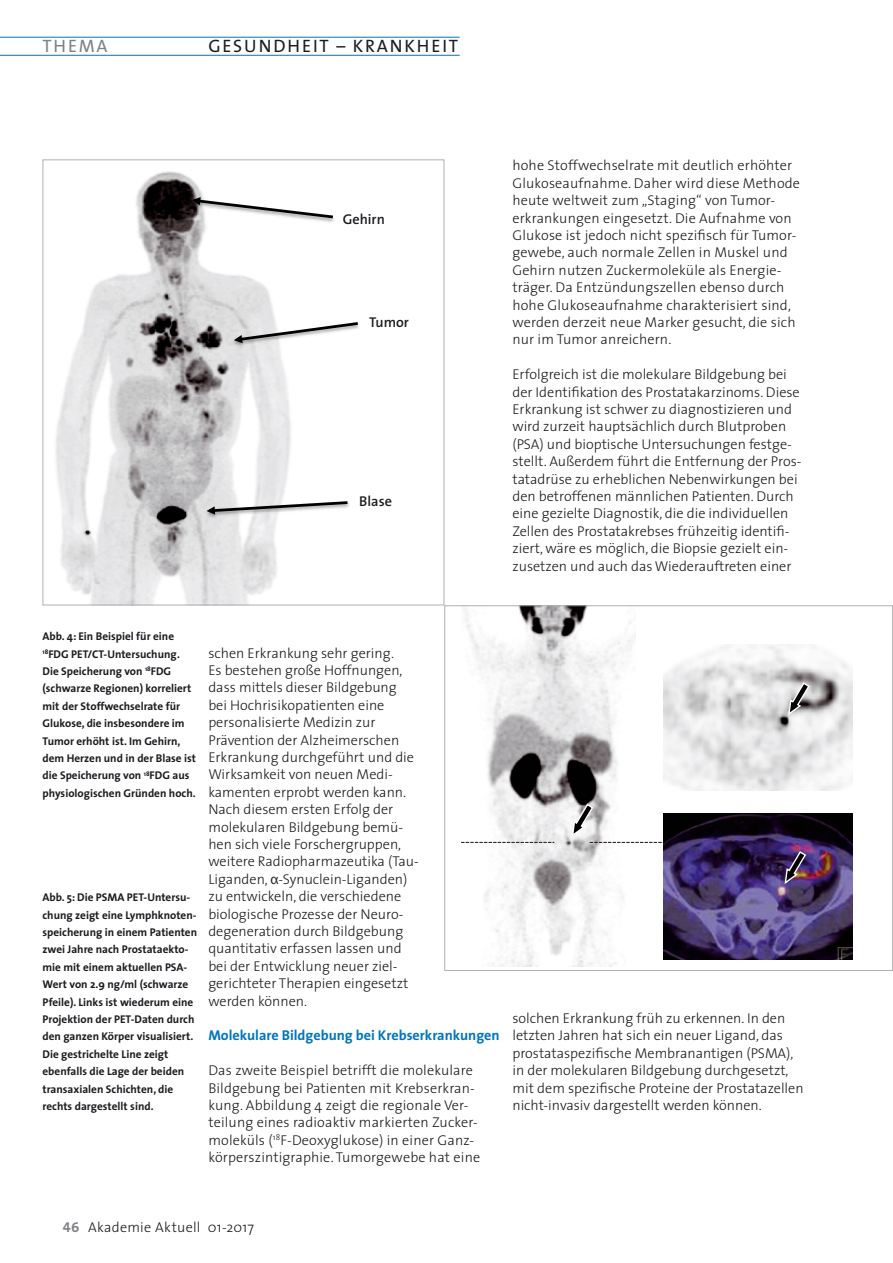
<style>
.page{position:relative;width:893px;height:1263px;background:#fff}
.page>*{position:absolute;margin:0;border:0;box-sizing:border-box;transform-origin:0 0}
.t1{font:18px "The Sans";letter-spacing:.1em;color:#1b1c20}
.t2{font:18px "The Sans";letter-spacing:.095em;color:#818084}
.t3{font:300 14.25px/17.4px "The Sans";color:#1b1c20}
.t4{font:700 14.25px "The Sans";color:#0076be}
.t5{font:300 14.25px "The Sans";letter-spacing:.02em;color:#1b1c20}
.t6{font:600 14.25px "The Sans";color:#1b1c20}
.t7{font:700 11.25px/17.4px "The Sans";color:#1b1c20}
.s1{font-family:"Franklin Gothic";font-weight:400}
.s2{font-family:"The Sans Bold Caps";font-weight:400;color:#818084}
</style>
<div class="page">
<hr style="left:0;top:55px;width:460px;height:1px;background:#0076be">
<hr style="left:0;top:37px;width:460px;height:1px;background:#0076be">
<img style="left:664px;top:644px;width:188px;height:147px">
<img style="left:461px;top:607px;width:175px;height:359px">
<svg style="left:461px;top:842px;width:93px;height:1px"></svg>
<svg style="left:571px;top:803px;width:93px;height:40px"></svg>
<svg style="left:787px;top:681px;width:24px;height:36px"></svg>
<img style="left:664px;top:813px;width:188px;height:147px">
<svg style="left:784px;top:850px;width:23px;height:36px"></svg>
<img style="left:55px;top:171px;width:236px;height:432px">
<img style="left:175px;top:185px;width:159px;height:41px">
<svg style="left:192px;top:197px;width:142px;height:23px"></svg>
<img style="left:216px;top:319px;width:75px;height:41px">
<svg style="left:234px;top:320px;width:125px;height:23px"></svg>
<img style="left:189px;top:496px;width:102px;height:34px">
<svg style="left:206px;top:500px;width:143px;height:15px"></svg>
<p class="t2" style="left:43px;top:31px;width:67px">THEMA</p>
<p class="t1" style="left:208px;top:31px;width:251px">GESUNDHEIT – KRANKHEIT</p>
<p class="t6" style="left:343px;top:207px;width:44px">Gehirn</p>
<p class="t6" style="left:369px;top:310px;width:41px">Tumor</p>
<p class="t6" style="left:359px;top:490px;width:34px">Blase</p>
<p class="t3" style="left:512px;top:156px;width:289px">hohe Stoffwechselrate mit deutlich erhöhter Glukoseaufnahme. Daher wird diese Methode heute weltweit zum „Staging“ von Tumor&shy;erkrankungen eingesetzt. Die Aufnahme von Glukose ist jedoch nicht spezifisch für Tumor&shy;gewebe, auch normale Zellen in Muskel und Gehirn nutzen Zuckermoleküle als Energie&shy;träger. Da Entzündungszellen ebenso durch hohe Glukoseaufnahme charakterisiert sind, werden derzeit neue Marker gesucht, die sich nur im Tumor anreichern.</p>
<p class="t3" style="left:512px;top:365px;width:291px">Erfolgreich ist die molekulare Bildgebung bei der Identifikation des Prostatakarzinoms. Diese Erkrankung ist schwer zu diagnostizieren und wird zurzeit hauptsächlich durch Blutproben (PSA) und bioptische Untersuchungen festge&shy;stellt. Außerdem führt die Entfernung der Pros&shy;tatadrüse zu erheblichen Nebenwirkungen bei den betroffenen männlichen Patienten. Durch eine gezielte Diagnostik, die die individuellen Zellen des Prostatakrebses frühzeitig identifi&shy;ziert, wäre es möglich, die Biopsie gezielt ein&shy;zusetzen und auch das Wiederauftreten einer</p>
<p class="t7" style="left:43px;top:627px;width:155px">Abb. 4: Ein Beispiel für eine<br><sup>18</sup>FDG PET/CT-Untersuchung.<br>Die Speicherung von <sup>18</sup>FDG (schwarze Regionen) korreliert mit der Stoffwechselrate für<br>Glukose, die insbesondere im<br>Tumor erhöht ist. Im Gehirn, dem Herzen und in der Blase ist die Speicherung von <sup>18</sup>FDG aus physiologischen Gründen hoch.</p>
<p class="t7" style="left:43px;top:888px;width:156px">Abb. 5: Die PSMA PET-Untersu&shy;chung zeigt eine Lymphknoten&shy;speicherung in einem Patienten zwei Jahre nach Prostataekto&shy;mie mit einem aktuellen PSA-<br>Wert von 2.9 ng/ml (schwarze<br>Pfeile). Links ist wiederum eine<br>Projektion der PET-Daten durch den ganzen Körper visualisiert.<br>Die gestrichelte Line zeigt ebenfalls die Lage der beiden transaxialen Schichten, die rechts dargestellt sind.</p>
<p class="t3" style="left:208px;top:644px;width:212px">schen Erkrankung sehr gering.<br>Es bestehen große Hoffnungen, dass mittels dieser Bildgebung bei Hochrisikopatienten eine personalisierte Medizin zur<br>Prävention der Alzheimerschen<br>Erkrankung durchgeführt und die<br>Wirksamkeit von neuen Medi&shy;kamenten erprobt werden kann.<br>Nach diesem ersten Erfolg der molekularen Bildgebung bemü&shy;hen sich viele Forschergruppen, weitere Radiopharmazeutika (Tau-<br>Liganden, <span class="s1">α</span>-Synuclein-Liganden) zu entwickeln, die verschiedene biologische Prozesse der Neuro&shy;degeneration durch Bildgebung quantitativ erfassen lassen und bei der Entwicklung neuer ziel&shy;gerichteter Therapien eingesetzt werden können.</p>
<p class="t4" style="left:208px;top:1024px;width:293px">Molekulare Bildgebung bei Krebserkrankungen</p>
<p class="t3" style="left:208px;top:1061px;width:273px">Das zweite Beispiel betrifft die molekulare Bildgebung bei Patienten mit Krebserkran&shy;kung. Abbildung 4 zeigt die regionale Ver&shy;teilung eines radioaktiv markierten Zucker&shy;moleküls (<sup>18</sup>F-Deoxyglukose) in einer Ganz&shy;körperszintigraphie. Tumorgewebe hat eine</p>
<p class="t3" style="left:512px;top:1009px;width:293px">solchen Erkrankung früh zu erkennen. In den letzten Jahren hat sich ein neuer Ligand, das prostataspezifische Membranantigen (PSMA), in der molekularen Bildgebung durchgesetzt, mit dem spezifische Proteine der Prostatazellen nicht-invasiv dargestellt werden können.</p>
<p class="t5" style="left:63px;top:1215px;width:193px"><span class="s2">46</span> Akademie Aktuell 01-2017</p>
</div>
